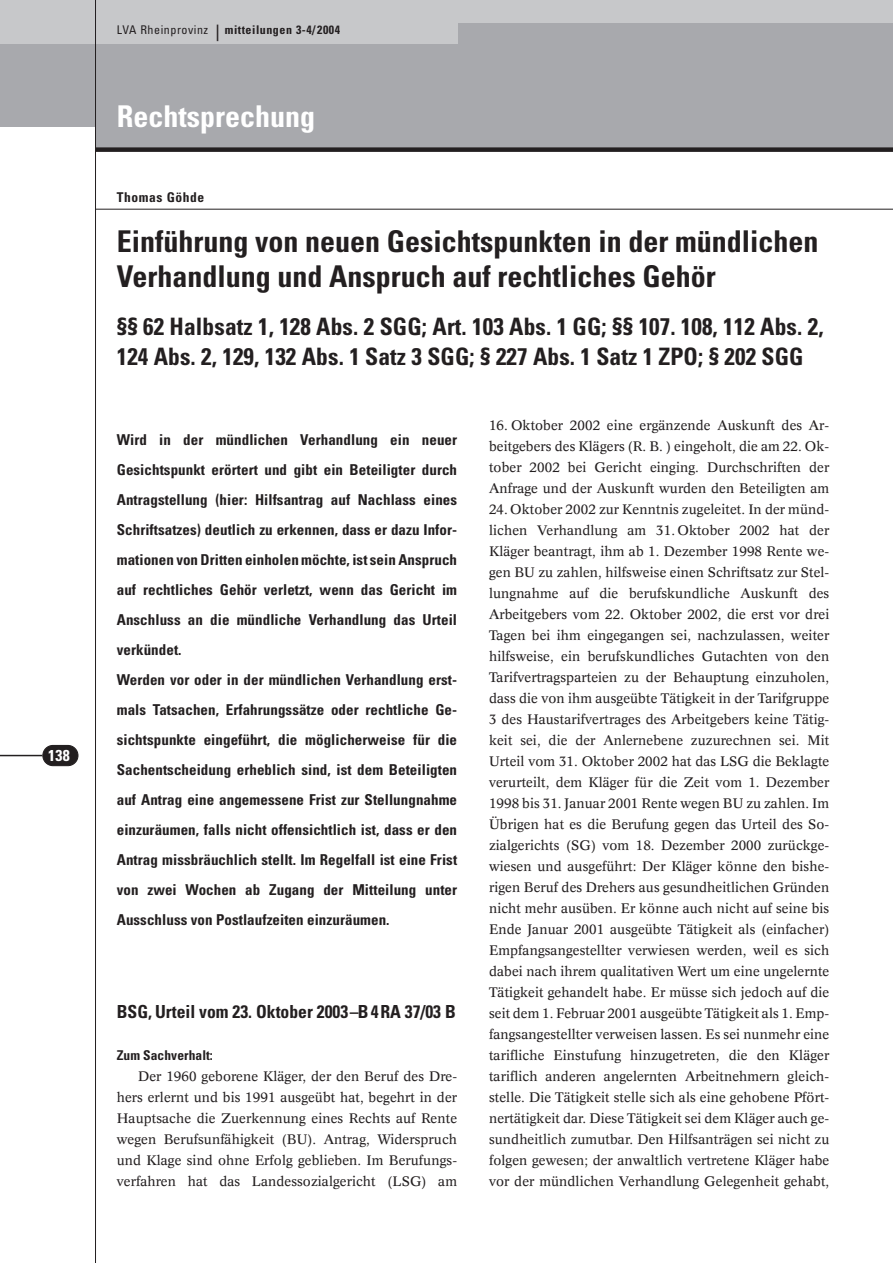
<style>
.page{position:relative;width:893px;height:1263px;background:#fff}
.page>*{position:absolute;margin:0;border:0;box-sizing:border-box;transform-origin:0 0}
.t1{font:700 condensed 30px/34.5px "Univers";color:#231f20}
.t2{font:700 condensed 30px "Univers";color:#fff}
.t3{font:700 condensed 24px/30px "Univers";letter-spacing:.005em;color:#231f20}
.t4{font:700 condensed 18px "Univers";color:#231f20}
.t5{font:700 condensed 15.75px "Univers";color:#fff}
.t6{font:700 condensed 15px/30px "Univers";letter-spacing:.005em;color:#231f20}
.t7{font:13.5px/21px "Concorde";letter-spacing:.005em;color:#231f20;text-align:justify}
.t8{font:700 condensed 13.5px "Univers";letter-spacing:.005em;color:#231f20}
.t9{font:700 condensed 13.5px "Univers";letter-spacing:.045em;color:#231f20}
.t10{font:700 condensed 12px "Univers";letter-spacing:.045em;color:#231f20}
.s1{font-weight:400}
.s2{font-size:16.5px}
</style>
<div class="page">
<div style="left:95px;top:126px;width:797px;height:24px;background:#a8a9ad"></div>
<div style="left:0;top:0;width:892px;height:126px;background:#a8a9ad"></div>
<div style="left:0;top:0;width:457px;height:43px;background:#c7c8ca"></div>
<div style="left:457px;top:0;width:435px;height:22px;background:#c7c8ca"></div>
<div style="left:95px;top:147px;width:797px;height:5px;background:#231f20"></div>
<hr style="left:95px;top:209px;width:797px;height:1px;background:#231f20">
<hr style="left:0;top:755px;width:42px;height:1px;background:#231f20">
<svg style="left:42px;top:745px;width:36px;height:21px"></svg>
<hr style="left:95px;top:0;width:1px;height:1263px;background:#231f20">
<p class="t5" style="left:48px;top:749px;width:23px">138</p>
<p class="t10" style="left:117px;top:25px;width:225px"><span class="s1">LVA Rheinprovinz</span> <span class="s2">|</span> mitteilungen 3-4/2004</p>
<h1 class="t2" style="left:117px;top:105px;width:200px">Rechtsprechung</h1>
<p class="t9" style="left:117px;top:192px;width:89px">Thomas Göhde</p>
<h1 class="t1" style="left:117px;top:227px;width:703px">Einführung von neuen Gesichtspunkten in der mündlichen<br>Verhandlung und Anspruch auf rechtliches Gehör</h1>
<h2 class="t3" style="left:117px;top:314px;width:708px">§§ 62 Halbsatz 1, 128 Abs. 2 SGG; Art. 103 Abs. 1 GG; §§ 107. 108, 112 Abs. 2,<br>124 Abs. 2, 129, 132 Abs. 1 Satz 3 SGG; § 227 Abs. 1 Satz 1 ZPO; § 202 SGG</h2>
<p class="t6" style="left:117px;top:427px;width:342px">Wird in der mündlichen Verhandlung ein neuer Gesichtspunkt erörtert und gibt ein Beteiligter durch Antragstellung (hier: Hilfsantrag auf Nachlass eines Schriftsatzes) deutlich zu erkennen, dass er dazu Infor&shy;mationen von Dritten einholen möchte, ist sein Anspruch auf rechtliches Gehör verletzt, wenn das Gericht im Anschluss an die mündliche Verhandlung das Urteil verkündet.<br>Werden vor oder in der mündlichen Verhandlung erst&shy;mals Tatsachen, Erfahrungssätze oder rechtliche Ge&shy;sichtspunkte eingeführt, die möglicherweise für die Sachentscheidung erheblich sind, ist dem Beteiligten auf Antrag eine angemessene Frist zur Stellungnahme einzuräumen, falls nicht offensichtlich ist, dass er den Antrag missbräuchlich stellt. Im Regelfall ist eine Frist von zwei Wochen ab Zugang der Mitteilung unter Ausschluss von Postlaufzeiten einzuräumen.</p>
<h3 class="t4" style="left:117px;top:1005px;width:340px">BSG, Urteil vom 23. Oktober 2003– B 4RA 37/03 B</h3>
<p class="t8" style="left:117px;top:1050px;width:98px">Zum Sachverhalt:</p>
<p class="t7" style="left:117px;top:1067px;width:342px;text-indent:21px">Der 1960 geborene Kläger, der den Beruf des Dre&shy;hers erlernt und bis 1991 ausgeübt hat, begehrt in der Hauptsache die Zuerkennung eines Rechts auf Rente wegen Berufsunfähigkeit (BU). Antrag, Widerspruch und Klage sind ohne Erfolg geblieben. Im Berufungs&shy;verfahren hat das Landessozialgericht (LSG) am</p>
<p class="t7" style="left:489px;top:416px;width:342px">16. Oktober 2002 eine ergänzende Auskunft des Ar&shy;beitgebers des Klägers (R. B. ) eingeholt, die am 22. Ok&shy;tober 2002 bei Gericht einging. Durchschriften der Anfrage und der Auskunft wurden den Beteiligten am</p>
<p class="t7" style="left:489px;top:500px;width:342px">24. Oktober 2002 zur Kenntnis zugeleitet. In der münd&shy;lichen Verhandlung am 31. Oktober 2002 hat der Kläger beantragt, ihm ab 1. Dezember 1998 Rente we&shy;gen BU zu zahlen, hilfsweise einen Schriftsatz zur Stel&shy;lungnahme auf die berufskundliche Auskunft des Arbeitgebers vom 22. Oktober 2002, die erst vor drei Tagen bei ihm eingegangen sei, nachzulassen, weiter hilfsweise, ein berufskundliches Gutachten von den Tarifvertragsparteien zu der Behauptung einzuholen, dass die von ihm ausgeübte Tätigkeit in der Tarifgruppe 3 des Haustarifvertrages des Arbeitgebers keine Tätig&shy;keit sei, die der Anlernebene zuzurechnen sei. Mit Urteil vom 31. Oktober 2002 hat das LSG die Beklagte verurteilt, dem Kläger für die Zeit vom 1. Dezember 1998 bis 31. Januar 2001 Rente wegen BU zu zahlen. Im Übrigen hat es die Berufung gegen das Urteil des So&shy;zialgerichts (SG) vom 18. Dezember 2000 zurückge&shy;wiesen und ausgeführt: Der Kläger könne den bishe&shy;rigen Beruf des Drehers aus gesundheitlichen Gründen nicht mehr ausüben. Er könne auch nicht auf seine bis Ende Januar 2001 ausgeübte Tätigkeit als (einfacher)<br>Empfangsangestellter verwiesen werden, weil es sich dabei nach ihrem qualitativen Wert um eine ungelernte Tätigkeit gehandelt habe. Er müsse sich jedoch auf die seit dem 1. Februar 2001 ausgeübte Tätigkeit als 1. Emp&shy;fangsangestellter verweisen lassen. Es sei nunmehr eine tarifliche Einstufung hinzugetreten, die den Kläger tariflich anderen angelernten Arbeitnehmern gleich&shy;stelle. Die Tätigkeit stelle sich als eine gehobene Pfört&shy;nertätigkeit dar. Diese Tätigkeit sei dem Kläger auch ge&shy;sundheitlich zumutbar. Den Hilfsanträgen sei nicht zu folgen gewesen; der anwaltlich vertretene Kläger habe vor der mündlichen Verhandlung Gelegenheit gehabt,</p>
</div>
